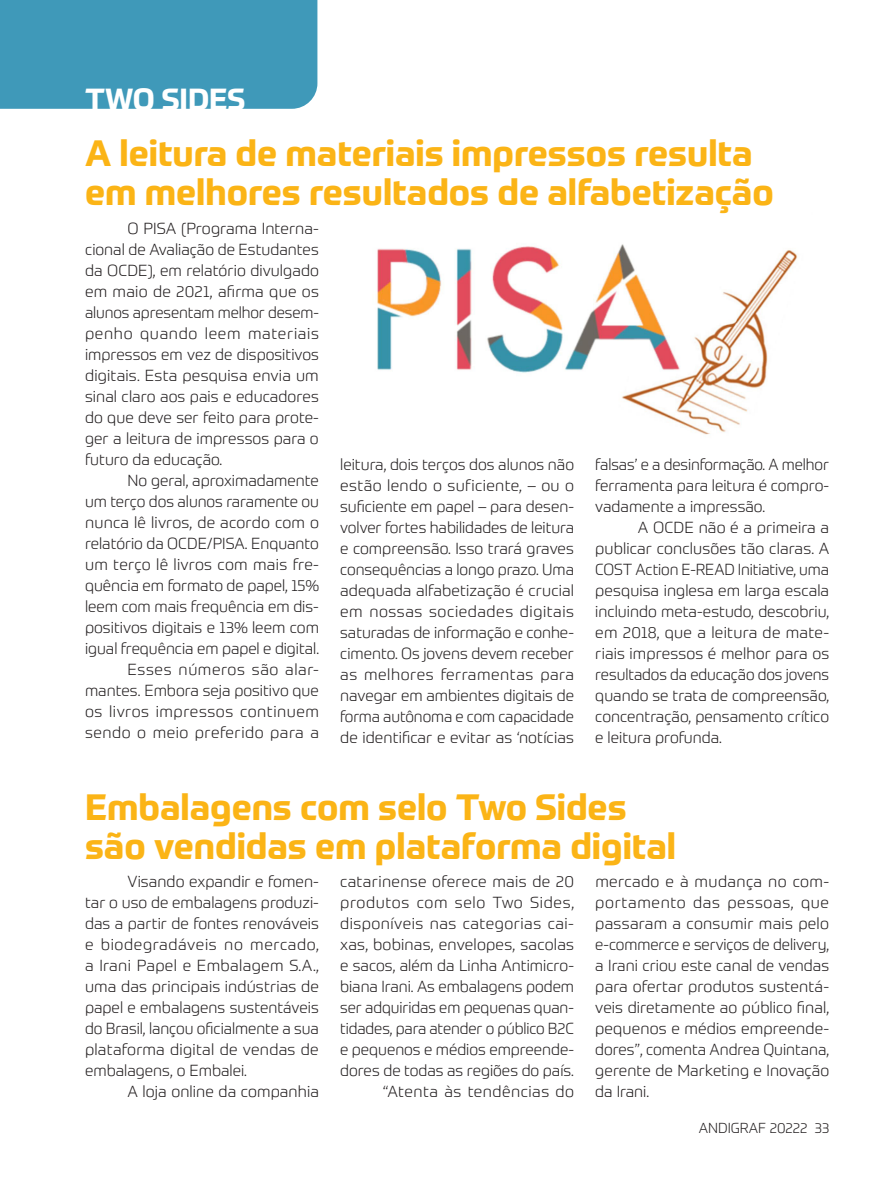
<style>
.page{position:relative;width:893px;height:1191px;background:#fff}
.page>*{position:absolute;margin:0;border:0;box-sizing:border-box;transform-origin:0 0}
.t1{font:700 36px/39px "Prometo";color:#fbb416}
.t2{font:700 30px "Prometo";color:#fff}
.t3{font:300 15.75px/21px "Prometo";color:#231f20;text-align:justify}
.t4{font:300 14.25px "Prometo";color:#231f20}
</style>
<div class="page">
<div style="left:0;top:0;width:317px;height:109px;background:#3f99b9"></div>
<img style="left:377px;top:244px;width:421px;height:191px">
<h2 class="t2" style="left:85px;top:80px;width:162px">TWO SIDES</h2>
<h1 class="t1" style="left:85px;top:133px;width:690px">A leitura de materiais impressos resulta em melhores resultados de alfabetização</h1>
<p class="t3" style="left:85px;top:218px;width:236px;text-indent:43px">O PISA (Programa Interna&shy;cional de Avaliação de Estudantes da OCDE), em relatório divulgado em maio de 2021, afirma que os alunos apresentam melhor desem&shy;penho quando leem materiais impressos em vez de dispositivos digitais. Esta pesquisa envia um sinal claro aos pais e educadores do que deve ser feito para prote&shy;ger a leitura de impressos para o futuro da educação.</p>
<p class="t3" style="left:85px;top:470px;width:236px;text-align:right">No geral, aproximadamente<br>um terço dos alunos raramente ou nunca lê livros, de acordo com o relatório da OCDE/PISA. Enquanto um terço lê livros com mais fre&shy;quência em formato de papel, 15% leem com mais frequência em dis&shy;positivos digitais e 13% leem com igual frequência em papel e digital.<br>Esses números são alar&shy;mantes. Embora seja positivo que os livros impressos continuem sendo o meio preferido para a</p>
<p class="t3" style="left:340px;top:453px;width:236px">leitura, dois terços dos alunos não estão lendo o suficiente, – ou o suficiente em papel – para desen&shy;volver fortes habilidades de leitura e compreensão. Isso trará graves consequências a longo prazo. Uma adequada alfabetização é crucial em nossas sociedades digitais saturadas de informação e conhe&shy;cimento. Os jovens devem receber as melhores ferramentas para navegar em ambientes digitais de forma autônoma e com capacidade de identificar e evitar as ‘notícias</p>
<p class="t3" style="left:595px;top:453px;width:235px">falsas’ e a desinformação. A melhor ferramenta para leitura é compro&shy;vadamente a impressão.</p>
<p class="t3" style="left:595px;top:516px;width:235px;text-indent:43px">A OCDE não é a primeira a publicar conclusões tão claras. A COST Action E-READ Initiative, uma pesquisa inglesa em larga escala incluindo meta-estudo, descobriu, em 2018, que a leitura de mate&shy;riais impressos é melhor para os resultados da educação dos jovens quando se trata de compreensão, concentração, pensamento crítico e leitura profunda.</p>
<h1 class="t1" style="left:85px;top:787px;width:593px">Embalagens com selo Two Sides são vendidas em plataforma digital</h1>
<p class="t3" style="left:85px;top:870px;width:235px;text-indent:43px">Visando expandir e fomen&shy;tar o uso de embalagens produzi&shy;das a partir de fontes renováveis e biodegradáveis no mercado, a Irani Papel e Embalagem S.A., uma das principais indústrias de papel e embalagens sustentáveis do Brasil, lançou oficialmente a sua plataforma digital de vendas de embalagens, o Embalei.</p>
<p class="t3" style="left:128px;top:1080px;width:193px">A loja online da companhia</p>
<p class="t3" style="left:340px;top:870px;width:235px;text-align:right">catarinense oferece mais de 20 produtos com selo Two Sides, disponíveis nas categorias cai&shy;xas, bobinas, envelopes, sacolas e sacos, além da Linha Antimicro&shy;biana Irani. As embalagens podem ser adquiridas em pequenas quan&shy;tidades, para atender o público B2C e pequenos e médios empreende&shy;dores de todas as regiões do país. “Atenta às tendências do</p>
<p class="t3" style="left:595px;top:870px;width:235px">mercado e à mudança no com&shy;portamento das pessoas, que passaram a consumir mais pelo e-commerce e serviços de delivery, a Irani criou este canal de vendas para ofertar produtos sustentá&shy;veis diretamente ao público final, pequenos e médios empreende&shy;dores”, comenta Andrea Quintana, gerente de Marketing e Inovação da Irani.</p>
<p class="t4" style="left:699px;top:1119px;width:132px">ANDIGRAF 20222 33</p>
</div>
